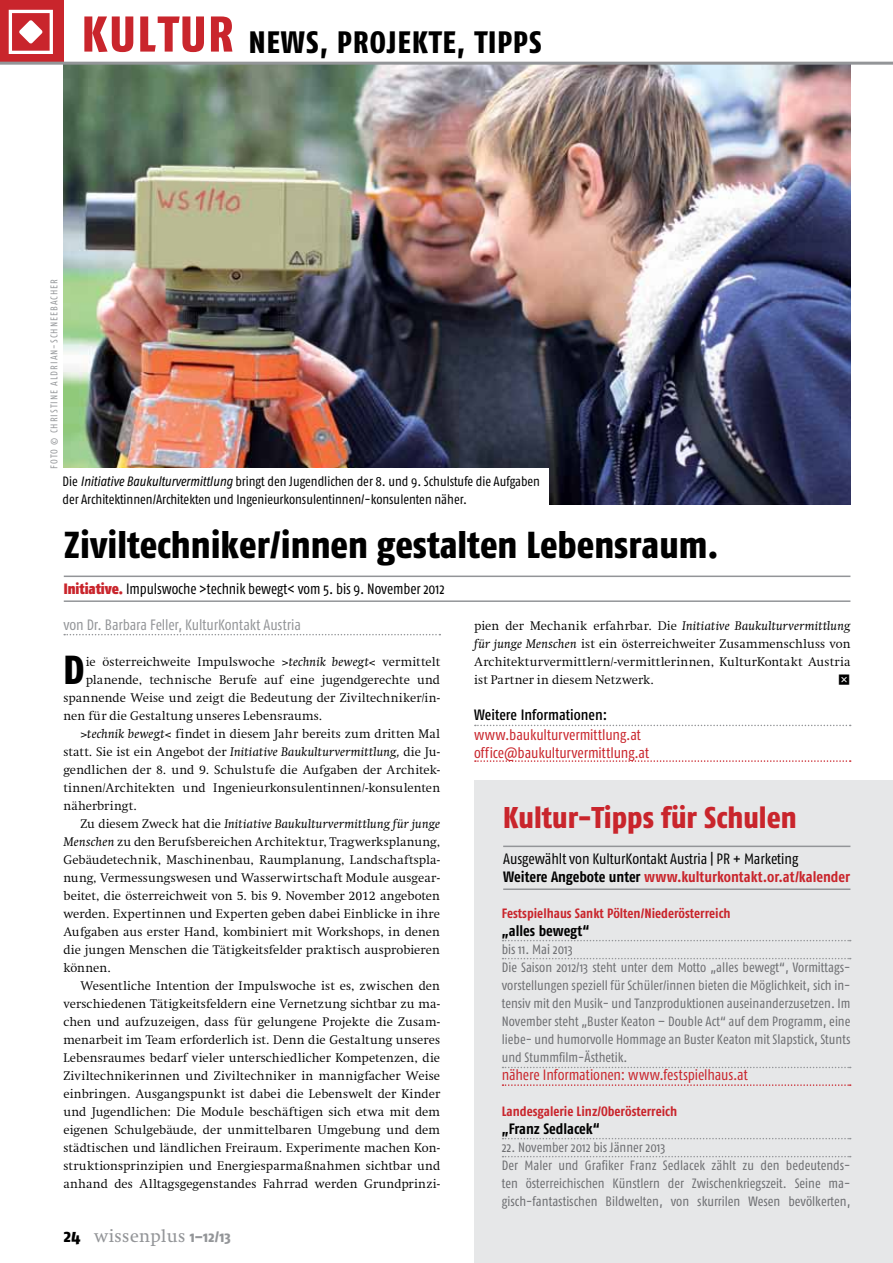
<style>
.page{position:relative;width:893px;height:1263px;background:#fff}
.page>*{position:absolute;margin:0;border:0;box-sizing:border-box;transform-origin:0 0}
.t1{font:40.5px "Fago Co Exb";color:#000}
.t2{font:37.5px "Fago Co Exb";color:#000}
.t3{font:30.9px "Fago Co Exb Caps";letter-spacing:.015em;color:#000}
.t4{font:30px "Fago Co Exb";color:#c9252c}
.t5{font:18px "Swift LT Pro";letter-spacing:.015em;color:#939598}
.t6{font:15px/18px "Fago Co";letter-spacing:-.005em;color:#000}
.t7{font:15px/18px "Fago Co";letter-spacing:-.005em;color:#c9252c}
.t8{font:15px "Fago Co";letter-spacing:-.005em;color:#939598}
.t9{font:700 15px "Fago Co";color:#000}
.t10{font:15px "Fago Co Med";color:#000}
.t11{font:13.5px/18px "Fago Co";color:#6d6e71}
.t12{font:13.5px/18px "Fago Co";color:#000}
.t13{font:700 13.5px "Fago Co";color:#c9252c}
.t14{font:300 12.75px/18px "Swift LT Pro";letter-spacing:.01em;color:#000;text-align:justify}
.t15{font:italic 12.75px "Swift LT Pro";letter-spacing:.01em;color:#000}
.t16{font:12.75px "Button Bonus Square Negative";color:#000}
.t17{font:9.75px "Fago Co Regular Caps";letter-spacing:.1em;color:#939598}
.s1{font-size:50.1px;color:#c9252c}
.s2{font-style:italic}
.s3{font-weight:900;color:#c9252c}
.s4{font-weight:400;font-style:italic}
.s5{font-weight:300;font-style:normal}
.s6{font-weight:700}
.s7{font-weight:700;color:#c9252c}
.s8{font-family:"Fago Co Exb";color:#000}
.s9{font-family:"Fago Co Exb";font-size:15px}
</style>
<div class="page">
<div style="left:474px;top:781px;width:419px;height:482px;background:#e6e7e8"></div>
<svg style="left:64px;top:634px;width:376px;height:1px"></svg>
<hr style="left:64px;top:575px;width:786px;height:2px;background:#939598">
<hr style="left:64px;top:600px;width:786px;height:2px;background:#939598">
<svg style="left:475px;top:725px;width:376px;height:1px"></svg>
<svg style="left:475px;top:760px;width:376px;height:2px"></svg>
<hr style="left:503px;top:845px;width:347px;height:2px;background:#939598">
<hr style="left:503px;top:888px;width:347px;height:2px;background:#939598">
<svg style="left:502px;top:940px;width:349px;height:1px"></svg>
<svg style="left:502px;top:958px;width:349px;height:1px"></svg>
<svg style="left:502px;top:1067px;width:349px;height:1px"></svg>
<svg style="left:502px;top:1084px;width:349px;height:2px"></svg>
<svg style="left:502px;top:1138px;width:349px;height:1px"></svg>
<svg style="left:502px;top:1156px;width:349px;height:1px"></svg>
<div style="left:0;top:0;width:64px;height:64px;background:#c9252c"></div>
<svg style="left:9px;top:10px;width:44px;height:44px"></svg>
<img style="left:64px;top:65px;width:786px;height:439px">
<hr style="left:0;top:62px;width:893px;height:3px;background:#939598">
<div style="left:63px;top:468px;width:486px;height:45px;background:#fff"></div>
<h3 class="t3" style="left:81px;top:24px;width:462px"><span class="s1">KULTUR</span> NEWS, PROJEKTE, TIPPS</h3>
<p class="t17" style="left:49px;top:469px;width:191px;rotate:-90deg">Foto © Christine Aldrian-Schneebacher</p>
<p class="t12" style="left:63px;top:472px;width:479px">Die <span class="s2">Initiative Baukulturvermittlung</span> bringt den Jugendlichen der 8. und 9. Schulstufe die Aufgaben der Architektinnen/Architekten und Ingenieurkonsulentinnen/-konsulenten näher.</p>
<h2 class="t2" style="left:64px;top:523px;width:652px">Ziviltechniker/innen gestalten Lebensraum.</h2>
<p class="t6" style="left:64px;top:580px;width:382px"><span class="s3">Initiative.</span> Impulswoche &gt;technik bewegt&lt; vom 5. bis 9. November 2012</p>
<p class="t14" style="left:474px;top:617px;width:378px">pien der Mechanik erfahrbar. Die <span class="s4">Initiative Baukulturvermittlung für junge Menschen</span> ist ein österreichweiter Zusammenschluss von Architekturvermittlern/-vermittlerinnen, KulturKontakt Austria ist Partner in diesem Netzwerk.</p>
<p class="t8" style="left:63px;top:616px;width:239px">von Dr. Barbara Feller, KulturKontakt Austria</p>
<h1 class="t1" style="left:63px;top:646px;width:23px">D</h1>
<p class="t14" style="left:86px;top:653px;width:356px">ie österreichweite Impulswoche <span class="s4">&gt;technik bewegt&lt;</span> vermittelt</p>
<p class="t16" style="left:838px;top:674px;width:14px">Y</p>
<p class="t14" style="left:86px;top:671px;width:356px">planende, technische Berufe auf eine jugendgerechte und</p>
<p class="t14" style="left:63px;top:689px;width:378px">spannende Weise und zeigt die Bedeutung der Ziviltechniker/in-</p>
<p class="t14" style="left:63px;top:707px;width:261px">nen für die Gestaltung unseres Lebensraums.</p>
<p class="t14" style="left:80px;top:725px;width:361px"><span class="s4">&gt;technik bewegt&lt;</span> findet in diesem Jahr bereits zum dritten Mal</p>
<p class="t14" style="left:63px;top:743px;width:378px">statt. Sie ist ein Angebot der <span class="s4">Initiative Baukulturvermittlung,</span> die Ju-</p>
<p class="t14" style="left:63px;top:761px;width:378px">gendlichen der 8. und 9. Schulstufe die Aufgaben der Architek-</p>
<p class="t14" style="left:63px;top:779px;width:378px">tinnen/Architekten und Ingenieurkonsulentinnen/-konsulenten</p>
<p class="t14" style="left:63px;top:797px;width:75px">näherbringt.</p>
<p class="t15" style="left:80px;top:816px;width:361px"><span class="s5">Zu diesem Zweck hat die</span> Initiative Baukulturvermittlung für junge</p>
<p class="t14" style="left:63px;top:833px;width:378px"><span class="s4">Menschen</span> zu den Berufsbereichen Architektur, Tragwerksplanung,</p>
<p class="t14" style="left:63px;top:851px;width:378px">Gebäudetechnik, Maschinenbau, Raumplanung, Landschaftspla-</p>
<p class="t14" style="left:63px;top:869px;width:378px">nung, Vermessungswesen und Wasserwirtschaft Module ausgear-</p>
<p class="t14" style="left:63px;top:887px;width:378px">beitet, die österreichweit von 5. bis 9. November 2012 angeboten</p>
<p class="t14" style="left:63px;top:905px;width:378px">werden. Expertinnen und Experten geben dabei Einblicke in ihre</p>
<p class="t14" style="left:63px;top:923px;width:378px">Aufgaben aus erster Hand, kombiniert mit Workshops, in denen</p>
<p class="t14" style="left:63px;top:941px;width:378px">die jungen Menschen die Tätigkeitsfelder praktisch ausprobieren</p>
<p class="t14" style="left:63px;top:959px;width:49px">können.</p>
<p class="t14" style="left:80px;top:977px;width:361px">Wesentliche Intention der Impulswoche ist es, zwischen den</p>
<p class="t14" style="left:63px;top:995px;width:378px">verschiedenen Tätigkeitsfeldern eine Vernetzung sichtbar zu ma-</p>
<p class="t14" style="left:63px;top:1013px;width:378px">chen und aufzuzeigen, dass für gelungene Projekte die Zusam-</p>
<p class="t14" style="left:63px;top:1031px;width:378px">menarbeit im Team erforderlich ist. Denn die Gestaltung unseres</p>
<p class="t14" style="left:63px;top:1049px;width:378px">Lebensraumes bedarf vieler unterschiedlicher Kompetenzen, die</p>
<p class="t14" style="left:63px;top:1067px;width:378px">Ziviltechnikerinnen und Ziviltechniker in mannigfacher Weise</p>
<p class="t14" style="left:63px;top:1085px;width:378px">einbringen. Ausgangspunkt ist dabei die Lebenswelt der Kinder</p>
<p class="t14" style="left:63px;top:1103px;width:378px">und Jugendlichen: Die Module beschäftigen sich etwa mit dem</p>
<p class="t14" style="left:63px;top:1121px;width:378px">eigenen Schulgebäude, der unmittelbaren Umgebung und dem</p>
<p class="t14" style="left:63px;top:1139px;width:378px">städtischen und ländlichen Freiraum. Experimente machen Kon-</p>
<p class="t14" style="left:63px;top:1157px;width:378px">struktionsprinzipien und Energiesparmaßnahmen sichtbar und</p>
<p class="t14" style="left:63px;top:1175px;width:378px">anhand des Alltagsgegenstandes Fahrrad werden Grundprinzi-</p>
<p class="t10" style="left:474px;top:706px;width:135px">Weitere Informationen:</p>
<p class="t7" style="left:474px;top:725px;width:177px">www.baukulturvermittlung.at office@baukulturvermittlung.at</p>
<h3 class="t4" style="left:503px;top:800px;width:295px">Kultur-Tipps für Schulen</h3>
<p class="t6" style="left:503px;top:850px;width:348px">Ausgewählt von KulturKontakt Austria | PR + Marketing<br><span class="s6">Weitere Angebote unter</span> <span class="s7">www.kulturkontakt.or.at/kalender</span></p>
<p class="t13" style="left:502px;top:905px;width:230px">Festspielhaus Sankt Pölten/Niederösterreich</p>
<p class="t9" style="left:502px;top:922px;width:89px">„alles bewegt“</p>
<p class="t11" style="left:502px;top:940px;width:350px">bis 11. Mai 2013<br>Die Saison 2012/13 steht unter dem Motto „alles bewegt“, Vormittags&shy;vorstellungen speziell für Schüler/innen bieten die Möglichkeit, sich in&shy;tensiv mit den Musik- und Tanzproduktionen auseinanderzusetzen. Im November steht „Buster Keaton – Double Act“ auf dem Programm, eine liebe- und humorvolle Hommage an Buster Keaton mit Slapstick, Stunts und Stummfilm-Ästhetik.</p>
<p class="t7" style="left:502px;top:1066px;width:248px">nähere Informationen: www.festspielhaus.at</p>
<p class="t13" style="left:502px;top:1103px;width:177px">Landesgalerie Linz/Oberösterreich</p>
<p class="t9" style="left:502px;top:1120px;width:99px">„Franz Sedlacek“</p>
<p class="t11" style="left:502px;top:1138px;width:350px">22. November 2012 bis Jänner 2013<br>Der Maler und Grafiker Franz Sedlacek zählt zu den bedeutends&shy;ten österreichischen Künstlern der Zwischenkriegszeit. Seine ma&shy;gisch-fantastischen Bildwelten, von skurrilen Wesen bevölkerten,</p>
<h3 class="t5" style="left:64px;top:1225px;width:169px"><span class="s8">24</span> wissenplus <span class="s9">1–12/13</span></h3>
</div>
